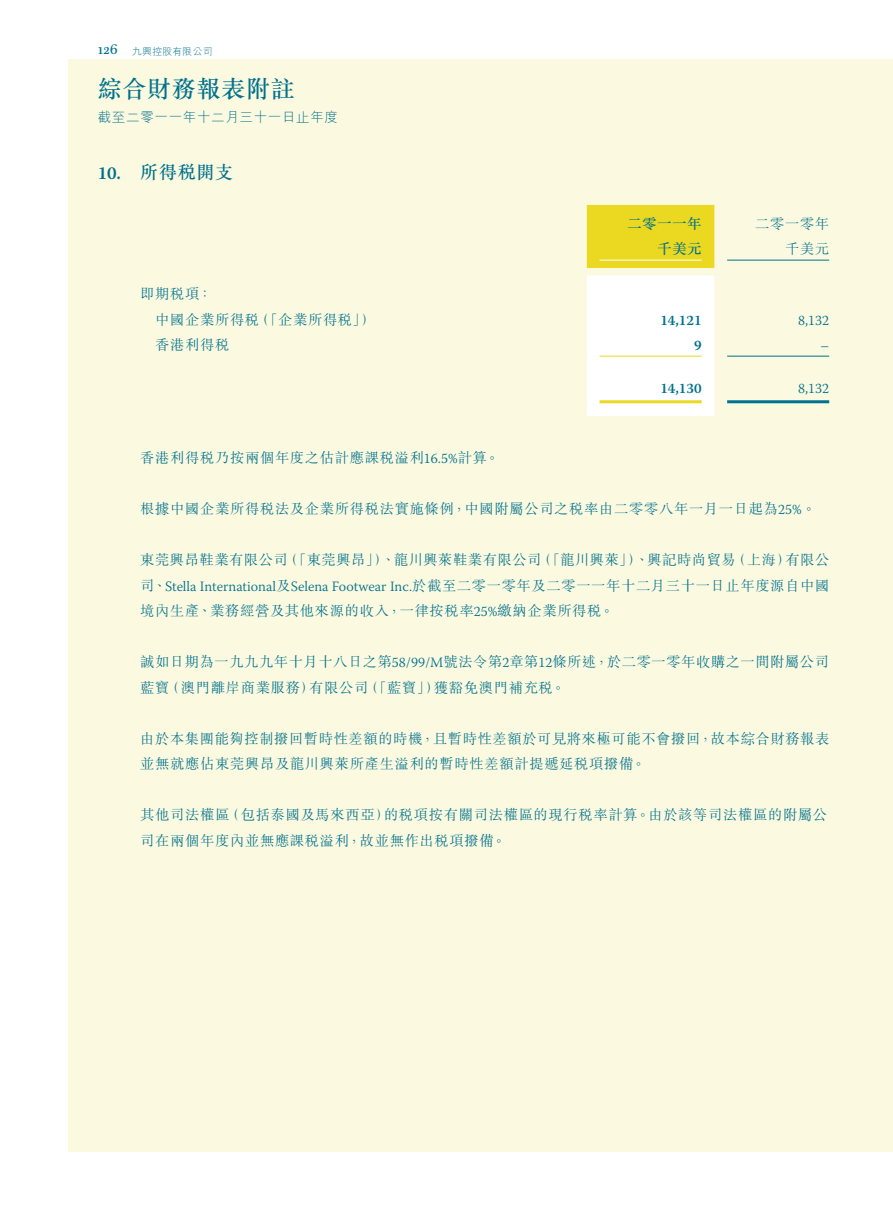
<style>
.page{position:relative;width:893px;height:1212px;background:#fff}
.page>*{position:absolute;margin:0;border:0;box-sizing:border-box;transform-origin:0 0}
.t1{font:500 24px "M Sung HK";letter-spacing:.03em;color:#00718e}
.Heading_1{font:500 18px "M Sung HK";letter-spacing:.04em;color:#00718e}
.Body_Text{font:300 14.25px/25.5px "M Sung HK";letter-spacing:.05em;color:#00718e}
.Body_Text-2{font:600 14.25px "Warnock Pro";color:#00718e}
.Body_Text-3{font:300 14.25px "Warnock Pro";color:#00718e}
.Body_Text-4{font:500 14.25px "M Sung HK";letter-spacing:.05em;color:#00718e}
.t2{font:300 13.5px "M Hei HK";letter-spacing:.05em;color:#00718e}
.t3{font:300 9.75px "M Hei HK";letter-spacing:.035em;color:#00718e}
.s1{font-family:"Plantagenet Cherokee";font-weight:400;font-size:15px}
.s2{font-family:"Warnock Pro";font-weight:600}
.s3{font-family:"Warnock Pro"}
</style>
<div class="page">
<div style="left:68px;top:60px;width:825px;height:1092px;background:#fbf9df"></div>
<div style="left:587px;top:205px;width:127px;height:63px;background:#ead821"></div>
<div style="left:587px;top:275px;width:127px;height:141px;background:#fff"></div>
<hr style="left:600px;top:260px;width:102px;height:1px;background:#fff">
<hr style="left:727px;top:260px;width:102px;height:1px;background:#00718e">
<hr style="left:600px;top:356px;width:102px;height:1px;background:#ead821">
<hr style="left:727px;top:356px;width:102px;height:1px;background:#00718e">
<hr style="left:600px;top:400px;width:102px;height:3px;background:#ead821">
<hr style="left:727px;top:400px;width:102px;height:3px;background:#00718e">
<p class="t3" style="left:98px;top:46px;width:116px"><span class="s1">126</span> 九興控股有限公司</p>
<h1 class="t1" style="left:98px;top:73px;width:199px">綜合財務報表附註</h1>
<p class="t2" style="left:98px;top:110px;width:242px">截至二零一一年十二月三十一日止年度</p>
<p class="Heading_1" style="left:98px;top:160px;width:137px"><span class="s2">10.</span> 所得稅開支</p>
<p class="Body_Text-4" style="left:627px;top:213px;width:76px">二零一一年</p>
<p class="Body_Text" style="left:755px;top:210px;width:76px">二零一零年</p>
<p class="Body_Text-4" style="left:657px;top:239px;width:46px">千美元</p>
<p class="Body_Text" style="left:785px;top:235px;width:46px">千美元</p>
<p class="Body_Text" style="left:140px;top:280px;width:73px">即期稅項：</p>
<p class="Body_Text" style="left:155px;top:306px;width:222px">中國企業所得稅（「企業所得稅」）</p>
<p class="Body_Text-2" style="left:660px;top:311px;width:43px">14,121</p>
<p class="Body_Text-3" style="left:798px;top:311px;width:33px">8,132</p>
<p class="Body_Text" style="left:155px;top:331px;width:76px">香港利得稅</p>
<p class="Body_Text-2" style="left:694px;top:337px;width:9px">9</p>
<p class="Body_Text-3" style="left:821px;top:337px;width:10px">–</p>
<p class="Body_Text-2" style="left:660px;top:380px;width:43px">14,130</p>
<p class="Body_Text-3" style="left:798px;top:380px;width:33px">8,132</p>
<p class="Body_Text" style="left:140px;top:444px;width:361px">香港利得稅乃按兩個年度之估計應課稅溢利<span class="s3">16.5%</span>計算。</p>
<p class="Body_Text" style="left:140px;top:495px;width:677px">根據中國企業所得稅法及企業所得稅法實施條例，中國附屬公司之稅率由二零零八年一月一日起為<span class="s3">25%</span>。</p>
<p class="Body_Text" style="left:140px;top:546px;width:690px;text-align:justify">東莞興昂鞋業有限公司（「東莞興昂」）、龍川興萊鞋業有限公司（「龍川興萊」）、興記時尚貿易（上海）有限公司、<span class="s3">Stella International</span>及<span class="s3">Selena Footwear Inc.</span>於截至二零一零年及二零一一年十二月三十一日止年度源自中國境內生產、業務經營及其他來源的收入，一律按稅率<span class="s3">25%</span>繳納企業所得稅。</p>
<p class="Body_Text" style="left:140px;top:648px;width:690px">誠如日期為一九九九年十月十八日之第<span class="s3">58/99/M</span>號法令第<span class="s3">2</span>章第<span class="s3">12</span>條所述，於二零一零年收購之一間附屬公司藍寶（澳門離岸商業服務）有限公司（「藍寶」）獲豁免澳門補充稅。</p>
<p class="Body_Text" style="left:140px;top:725px;width:690px">由於本集團能夠控制撥回暫時性差額的時機，且暫時性差額於可見將來極可能不會撥回，故本綜合財務報表並無就應佔東莞興昂及龍川興萊所產生溢利的暫時性差額計提遞延稅項撥備。</p>
<p class="Body_Text" style="left:140px;top:801px;width:688px">其他司法權區（包括泰國及馬來西亞）的稅項按有關司法權區的現行稅率計算。由於該等司法權區的附屬公司在兩個年度內並無應課稅溢利，故並無作出稅項撥備。</p>
</div>
